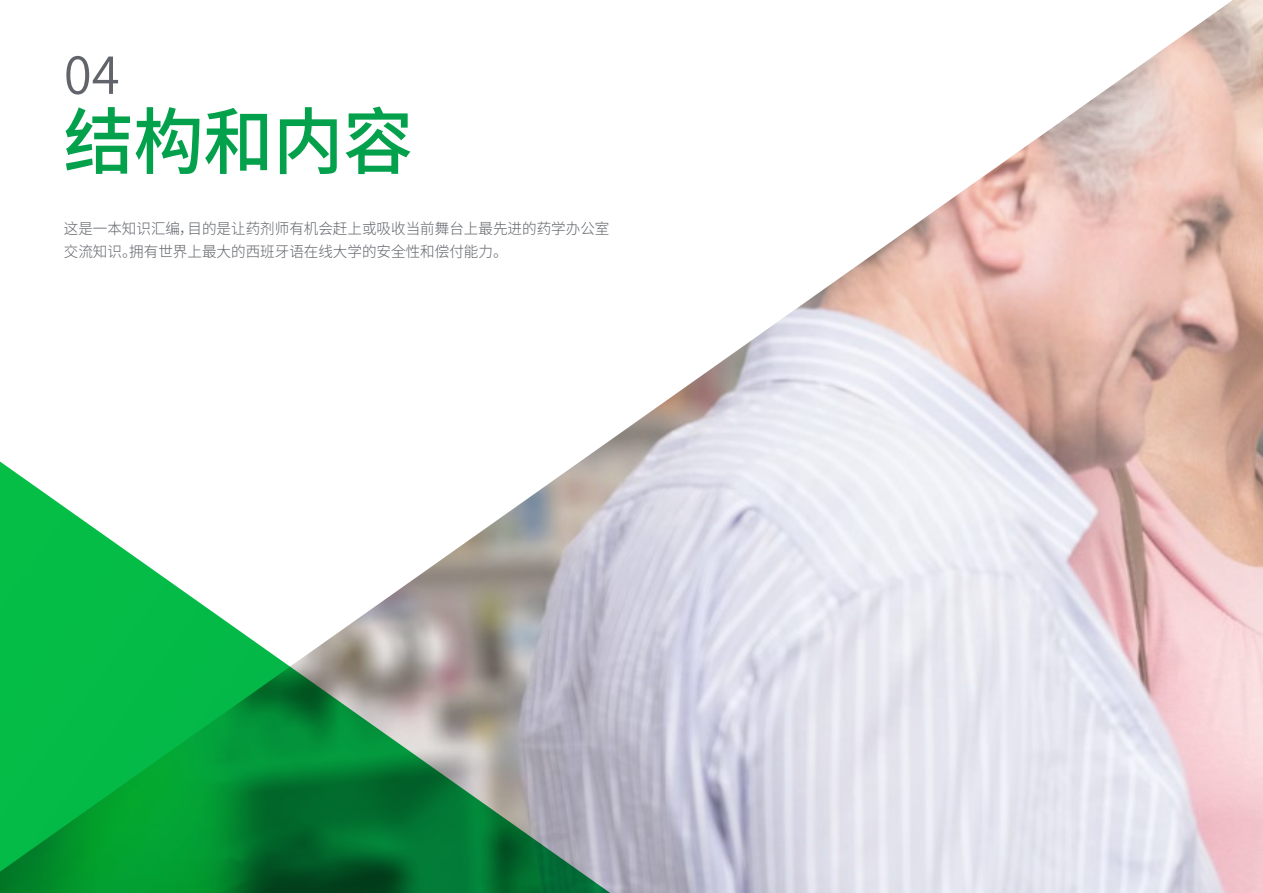
<style>
.page{position:relative;width:1263px;height:893px;background:#fff}
.page>*{position:absolute;margin:0;border:0;box-sizing:border-box;transform-origin:0 0}
.t1{font:500 72px "Source Han Sans CN";color:#04a14d}
.t2{font:52.5px "Source Han Sans CN";color:#61646a}
.t3{font:300 15px/22.5px "Source Han Sans CN";color:#61646a}
</style>
<div class="page">
<img style="left:602px;top:0;width:661px;height:893px">
<svg style="left:0;top:446px;width:640px;height:447px"></svg>
<h2 class="t2" style="left:64px;top:45px;width:57px">04</h2>
<h1 class="t1" style="left:64px;top:101px;width:351px">结构和内容</h1>
<p class="t3" style="left:64px;top:218px;width:547px">这是一本知识汇编，目的是让药剂师有机会赶上或吸收当前舞台上最先进的药学办公室交流知识。拥有世界上最大的西班牙语在线大学的安全性和偿付能力。</p>
</div>
